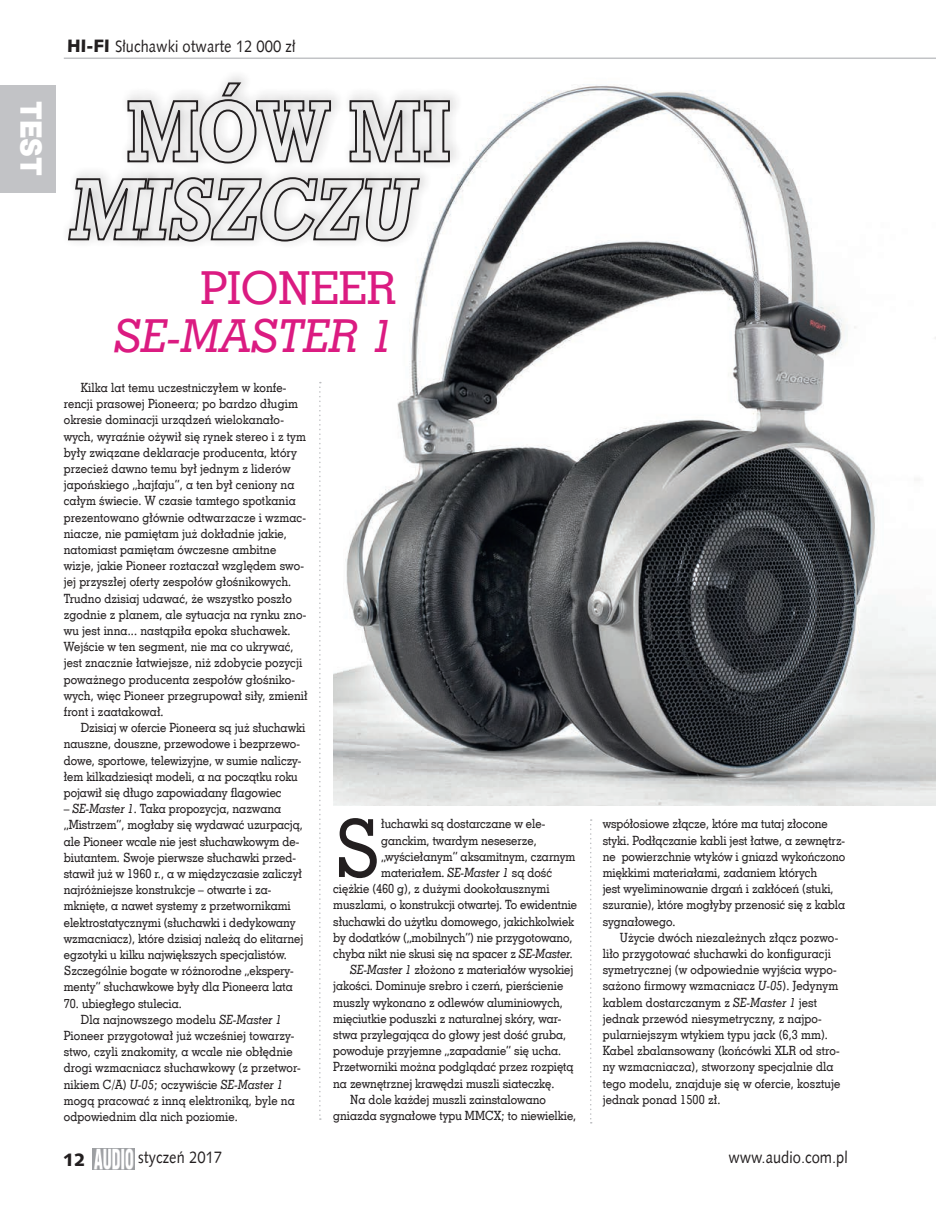
<style>
.page{position:relative;width:936px;height:1212px;background:#fff}
.page>*{position:absolute;margin:0;border:0;box-sizing:border-box;transform-origin:0 0}
.t1{font:80.25px "Geo Slab 703 Md EU";color:#231f20;scale:.9 1}
.t2{font:italic 45.6px "Geo Slab 703 Md EU";color:#db1b81}
.t3{font:45.6px "Geo Slab 703 Md EU";color:#db1b81}
.t4{font:27.15px "Swis 721 Blk 2 EU";color:#fff;scale:.9 1}
.t5{font:18px "Humanst 531 Blk EU";color:#231f20}
.t6{font:16.5px "Humanst 531 EU";color:#231f20;scale:.9 1}
.t7{font:12.75px/16.2px "Geo Slab 703 Md EU";color:#231f20;scale:.9 1}
.s1{font-family:"Humanst 531 Blk EU";font-size:18px}
.s2{font-style:italic}
</style>
<div class="page">
<div style="left:0;top:85px;width:55px;height:107px;background:#c2c3c6"></div>
<img style="left:93px;top:1148px;width:41px;height:21px">
<hr style="left:64px;top:58px;width:871px;height:1px;background:#c2c3c6">
<img style="left:333px;top:84px;width:602px;height:721px">
<svg style="left:319px;top:382px;width:2px;height:738px"></svg>
<svg style="left:590px;top:819px;width:1px;height:304px"></svg>
<div style="left:61px;top:69px;width:402px;height:180px;background:#231f20;opacity:.48"></div>
<svg style="left:126px;top:81px;width:206px;height:83px"></svg>
<svg style="left:348px;top:98px;width:103px;height:65px"></svg>
<svg style="left:67px;top:176px;width:354px;height:67px"></svg>
<h3 class="t4" style="left:50px;top:101px;width:85px;rotate:90deg">TEST</h3>
<p class="t6" style="left:67px;top:35px;width:255px"><span class="s1">HI-FI</span> Słuchawki otwarte 12 000 zł</p>
<h2 class="t3" style="left:201px;top:260px;width:197px">PIONEER</h2>
<h2 class="t2" style="left:114px;top:308px;width:282px">SE-MASTER 1</h2>
<p class="t7" style="left:64px;top:379px;width:272px;text-indent:17px">Kilka lat temu uczestniczyłem w konfe&shy;rencji prasowej Pioneera; po bardzo długim okresie dominacji urządzeń wielokanało&shy;wych, wyraźnie ożywił się rynek stereo i z tym były związane deklaracje producenta, który przecież dawno temu był jednym z liderów japońskiego „hajfaju”, a ten był ceniony na całym świecie. W czasie tamtego spotkania prezentowano głównie odtwarzacze i wzmac&shy;niacze, nie pamiętam już dokładnie jakie, natomiast pamiętam ówczesne ambitne wizje, jakie Pioneer roztaczał względem swo&shy;jej przyszłej oferty zespołów głośnikowych.<br>Trudno dzisiaj udawać, że wszystko poszło zgodnie z planem, ale sytuacja na rynku zno&shy;wu jest inna... nastąpiła epoka słuchawek.<br>Wejście w ten segment, nie ma co ukrywać, jest znacznie łatwiejsze, niż zdobycie pozycji poważnego producenta zespołów głośniko&shy;wych, więc Pioneer przegrupował siły, zmienił front i zaatakował.</p>
<p class="t7" style="left:64px;top:719px;width:270px;text-indent:17px">Dzisiaj w ofercie Pioneera są już słuchawki nauszne, douszne, przewodowe i bezprzewo&shy;dowe, sportowe, telewizyjne, w sumie naliczy&shy;łem kilkadziesiąt modeli, a na początku roku pojawił się długo zapowiadany flagowiec</p>
<p class="t7" style="left:64px;top:800px;width:267px">– <span class="s2">SE-Master 1</span>. Taka propozycja, nazwana „Mistrzem”, mogłaby się wydawać uzurpacją, ale Pioneer wcale nie jest słuchawkowym de&shy;biutantem. Swoje pierwsze słuchawki przed&shy;stawił już w 1960 r., a w międzyczasie zaliczył najróżniejsze konstrukcje – otwarte i za&shy;mknięte, a nawet systemy z przetwornikami elektrostatycznymi (słuchawki i dedykowany wzmacniacz), które dzisiaj należą do elitarnej egzotyki u kilku największych specjalistów.<br>Szczególnie bogate w różnorodne „ekspery&shy;menty” słuchawkowe były dla Pioneera lata</p>
<p class="t7" style="left:64px;top:995px;width:133px">70. ubiegłego stulecia.</p>
<p class="t7" style="left:81px;top:1011px;width:225px">Dla najnowszego modelu <span class="s2">SE-Master 1</span></p>
<p class="t7" style="left:64px;top:1027px;width:258px">Pioneer przygotował już wcześniej towarzy-</p>
<p class="t7" style="left:64px;top:1043px;width:256px">stwo, czyli znakomity, a wcale nie obłędnie</p>
<p class="t7" style="left:64px;top:1060px;width:265px">drogi wzmacniacz słuchawkowy (z przetwor-</p>
<p class="t7" style="left:64px;top:1076px;width:245px">nikiem C/A) <span class="s2">U-05</span>; oczywiście <span class="s2">SE-Master 1</span></p>
<p class="t7" style="left:64px;top:1092px;width:258px">mogą pracować z inną elektroniką, byle na</p>
<p class="t7" style="left:64px;top:1108px;width:195px">odpowiednim dla nich poziomie.</p>
<h1 class="t1" style="left:333px;top:800px;width:55px">S</h1>
<p class="t7" style="left:381px;top:816px;width:184px">łuchawki są dostarczane w ele-</p>
<p class="t7" style="left:381px;top:832px;width:174px">ganckim, twardym neseserze,</p>
<p class="t7" style="left:381px;top:848px;width:217px">„wyściełanym” aksamitnym, czarnym</p>
<p class="t7" style="left:381px;top:864px;width:191px">materiałem. <span class="s2">SE-Master 1</span> są dość</p>
<p class="t7" style="left:333px;top:880px;width:242px">ciężkie (460 g), z dużymi dookołausznymi</p>
<p class="t7" style="left:333px;top:897px;width:272px">muszlami, o konstrukcji otwartej. To ewidentnie</p>
<p class="t7" style="left:333px;top:913px;width:269px">słuchawki do użytku domowego, jakichkolwiek</p>
<p class="t7" style="left:333px;top:929px;width:267px">by dodatków („mobilnych”) nie przygotowano,</p>
<p class="t7" style="left:333px;top:945px;width:268px">chyba nikt nie skusi się na spacer z <span class="s2">SE-Master.</span></p>
<p class="t7" style="left:350px;top:961px;width:249px"><span class="s2">SE-Master 1</span> złożono z materiałów wysokiej</p>
<p class="t7" style="left:333px;top:978px;width:257px">jakości. Dominuje srebro i czerń, pierścienie</p>
<p class="t7" style="left:333px;top:994px;width:256px">muszly wykonano z odlewów aluminiowych,</p>
<p class="t7" style="left:333px;top:1010px;width:255px">mięciutkie poduszki z naturalnej skóry, war-</p>
<p class="t7" style="left:333px;top:1026px;width:260px">stwa przylegająca do głowy jest dość gruba,</p>
<p class="t7" style="left:333px;top:1042px;width:255px">powoduje przyjemne „zapadanie” się ucha.</p>
<p class="t7" style="left:333px;top:1059px;width:268px">Przetworniki można podglądać przez rozpiętą</p>
<p class="t7" style="left:333px;top:1075px;width:247px">na zewnętrznej krawędzi muszli siateczkę.</p>
<p class="t7" style="left:350px;top:1091px;width:219px">Na dole każdej muszli zainstalowano</p>
<p class="t7" style="left:333px;top:1107px;width:271px">gniazda sygnałowe typu MMCX; to niewielkie,</p>
<p class="t7" style="left:602px;top:816px;width:271px">współosiowe złącze, które ma tutaj złocone styki. Podłączanie kabli jest łatwe, a zewnętrz&shy;ne powierzchnie wtyków i gniazd wykończono miękkimi materiałami, zadaniem których<br>jest wyeliminowanie drgań i zakłóceń (stuki, szuranie), które mogłyby przenosić się z kabla sygnałowego.</p>
<p class="t7" style="left:602px;top:929px;width:265px;text-indent:17px">Użycie dwóch niezależnych złącz pozwo&shy;liło przygotować słuchawki do konfiguracji symetrycznej (w odpowiednie wyjścia wypo&shy;sażono firmowy wzmacniacz <span class="s2">U-05</span>). Jedynym kablem dostarczanym z <span class="s2">SE-Master 1</span> jest jednak przewód niesymetryczny, z najpo&shy;pularniejszym wtykiem typu jack (6,3 mm).<br>Kabel zbalansowany (końcówki XLR od stro&shy;ny wzmacniacza), stworzony specjalnie dla tego modelu, znajduje się w ofercie, kosztuje jednak ponad 1500 zł.</p>
<h3 class="t5" style="left:63px;top:1148px;width:24px">12</h3>
<p class="t6" style="left:138px;top:1147px;width:95px">styczeń 2017</p>
<p class="t6" style="left:728px;top:1146px;width:134px">www.audio.com.pl</p>
</div>
